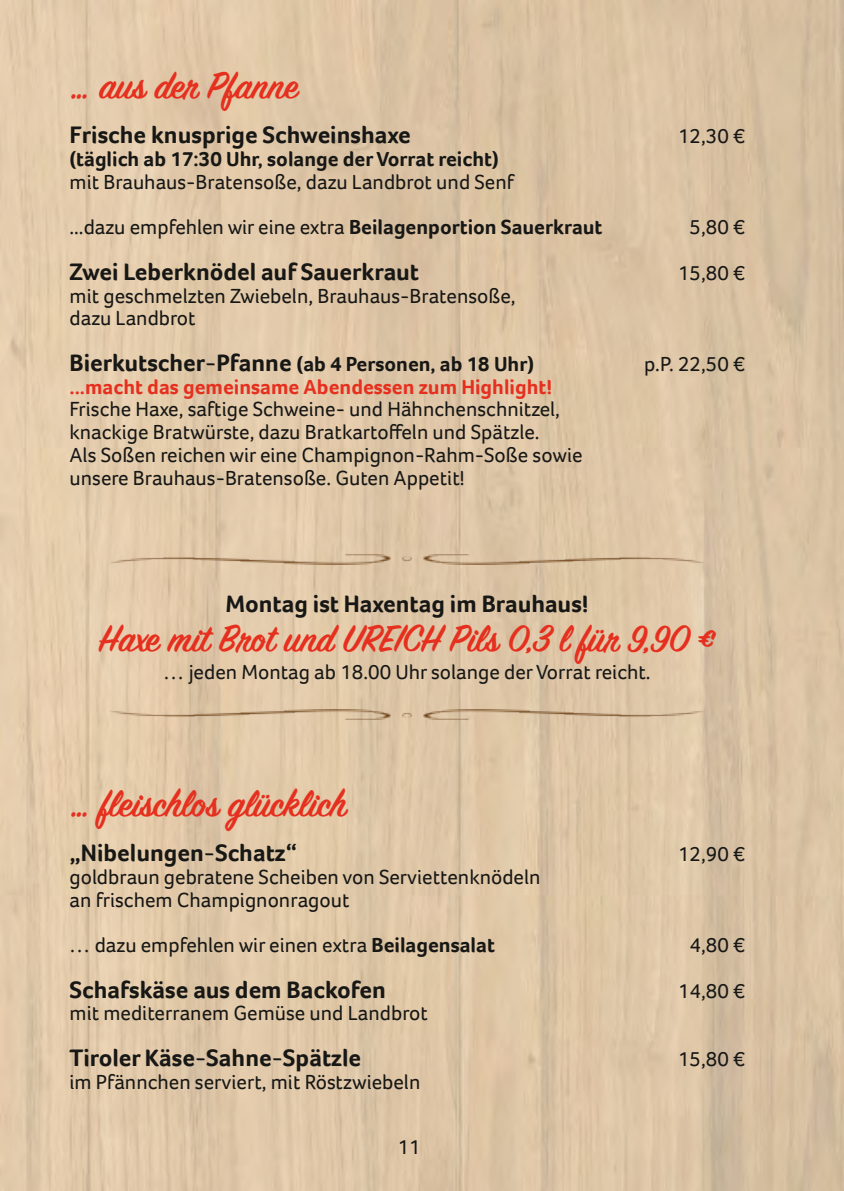
<style>
.page{position:relative;width:844px;height:1191px;background:#fff}
.page>*{position:absolute;margin:0;border:0;box-sizing:border-box;transform-origin:0 0}
.t1{font:600 42px "Sign Painter House Script";color:#e6301f}
.t2{font:700 24.5px "Foco";color:#171715}
.t3{font:21px/22.8px "Foco";color:#171715}
.t4{font:700 21px "Foco";color:#171715}
.t5{font:700 21px "Foco";color:#e6301f}
.s1{font-weight:700}
.s2{font-size:24.5px}
</style>
<div class="page">
<img style="left:0;top:0;width:843px;height:1191px">
<img style="left:109px;top:555px;width:595px;height:10px">
<img style="left:109px;top:709px;width:595px;height:10px">
<h1 class="t1" style="left:69px;top:68px;width:230px">… aus der Pfanne</h1>
<p class="t2" style="left:69px;top:126px;width:342px">Frische knusprige Schweinshaxe</p>
<p class="t3" style="left:678px;top:127px;width:68px">12,30 €</p>
<p class="t4" style="left:69px;top:151px;width:430px">(täglich ab 17:30 Uhr, solange der Vorrat reicht)</p>
<p class="t3" style="left:69px;top:162px;width:534px;line-height:45.5px">mit Brauhaus-Bratensoße, dazu Landbrot und Senf<br>...dazu empfehlen wir eine extra <span class="s1">Beilagenportion Sauerkraut</span></p>
<p class="t3" style="left:689px;top:218px;width:57px">5,80 €</p>
<p class="t2" style="left:69px;top:262px;width:351px">Zwei Leberknödel auf Sauerkraut</p>
<p class="t3" style="left:678px;top:264px;width:68px">15,80 €</p>
<p class="t3" style="left:69px;top:287px;width:447px">mit geschmelzten Zwiebeln, Brauhaus-Bratensoße, dazu Landbrot</p>
<p class="t4" style="left:69px;top:356px;width:466px"><span class="s2">Bierkutscher-Pfanne</span> (ab 4 Personen, ab 18 Uhr)</p>
<p class="t3" style="left:644px;top:355px;width:102px">p.P. 22,50 €</p>
<p class="t5" style="left:69px;top:379px;width:484px">...macht das gemeinsame Abendessen zum Highlight!</p>
<p class="t3" style="left:69px;top:400px;width:514px">Frische Haxe, saftige Schweine- und Hähnchenschnitzel, knackige Bratwürste, dazu Bratkartoffeln und Spätzle.<br>Als Soßen reichen wir eine Champignon-Rahm-Soße sowie unsere Brauhaus-Bratensoße. Guten Appetit!</p>
<p class="t2" style="left:225px;top:595px;width:365px">Montag ist Haxentag im Brauhaus!</p>
<h1 class="t1" style="left:98px;top:621px;width:618px">Haxe mit Brot und UREICH Pils 0,3 l für 9,90 €</h1>
<p class="t3" style="left:163px;top:663px;width:488px">… jeden Montag ab 18.00 Uhr solange der Vorrat reicht.</p>
<h1 class="t1" style="left:69px;top:786px;width:279px">… fleischlos glücklich</h1>
<p class="t2" style="left:69px;top:843px;width:229px">„Nibelungen-Schatz“</p>
<p class="t3" style="left:678px;top:845px;width:68px">12,90 €</p>
<p class="t3" style="left:69px;top:868px;width:472px">goldbraun gebratene Scheiben von Serviettenknödeln an frischem Champignonragout</p>
<p class="t3" style="left:69px;top:936px;width:427px">… dazu empfehlen wir einen extra <span class="s1">Beilagensalat</span></p>
<p class="t3" style="left:689px;top:936px;width:57px">4,80 €</p>
<p class="t2" style="left:69px;top:980px;width:318px">Schafskäse aus dem Backofen</p>
<p class="t3" style="left:678px;top:981px;width:68px">14,80 €</p>
<p class="t3" style="left:69px;top:1004px;width:360px">mit mediterranem Gemüse und Landbrot</p>
<p class="t2" style="left:69px;top:1048px;width:293px">Tiroler Käse-Sahne-Spätzle</p>
<p class="t3" style="left:678px;top:1050px;width:68px">15,80 €</p>
<p class="t3" style="left:69px;top:1072px;width:352px">im Pfännchen serviert, mit Röstzwiebeln</p>
<p class="t3" style="left:397px;top:1138px;width:25px">11</p>
</div>
